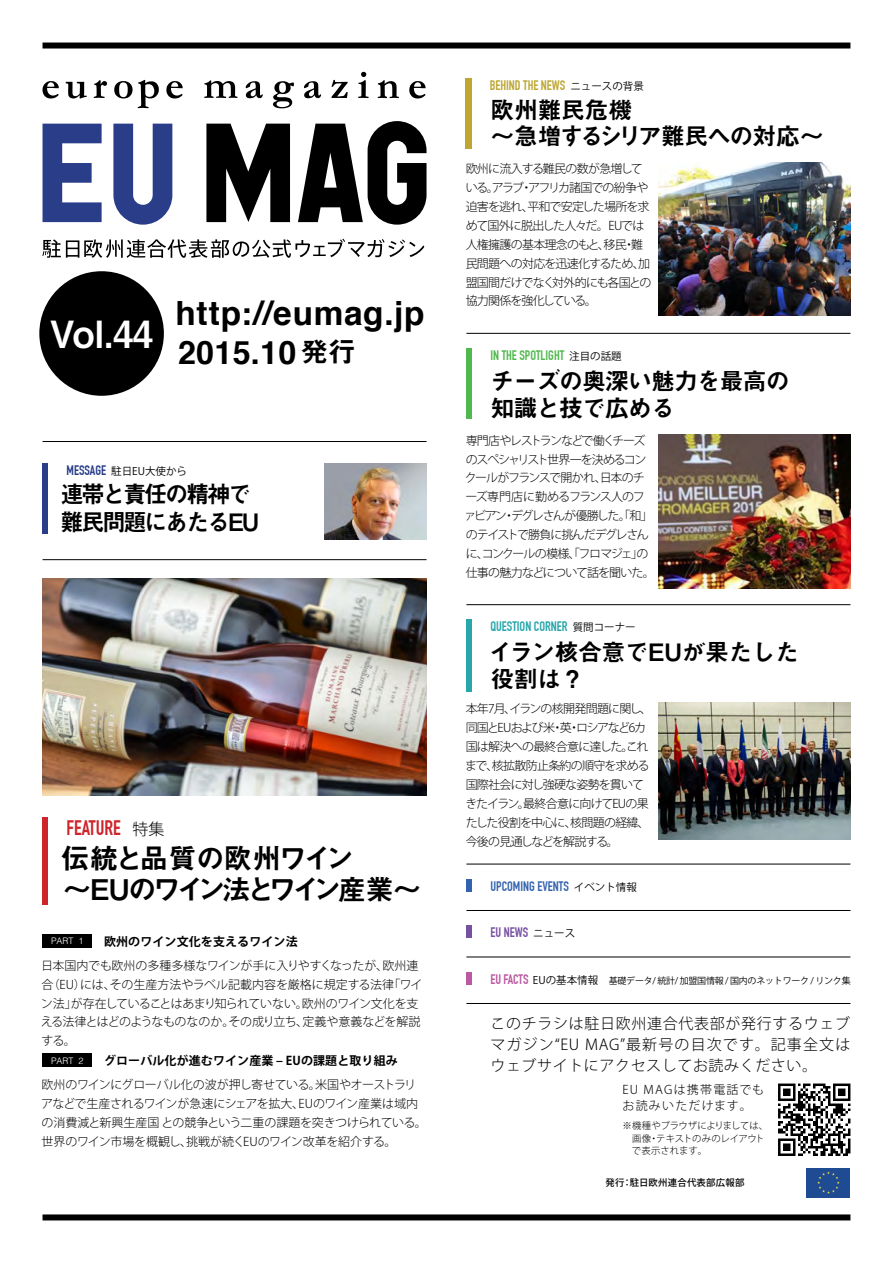
<style>
.page{position:relative;width:893px;height:1263px;background:#fff}
.page>*{position:absolute;margin:0;border:0;box-sizing:border-box;transform-origin:0 0}
.t1{font:700 33.3px "Helvetica";letter-spacing:.02em;color:#000}
.t2{font:700 32.25px "Helvetica";letter-spacing:.01em;color:#000}
.t3{font:28.5px/31.5px "Midashi Go Pro MB31";letter-spacing:-.125em;color:#000}
.t4{font:24px/27.3px "Midashi Go Pro MB31";letter-spacing:-.045em;color:#000}
.t5{font:24px/27.9px "Midashi Go Pro MB31";letter-spacing:-.1em;color:#000}
.t6{font:24px/27.3px "Midashi Go Pro MB31";letter-spacing:-.025em;color:#000}
.t7{font:20.55px "DIN Engschrift Std";color:#ce242b}
.t8{font:300 15px/21px "Koz Go Pro";letter-spacing:.04em;color:#000;text-align:justify}
.t9{font:13.5px "DIN Engschrift Std";color:#bda632}
.t10{font:13.5px "DIN Engschrift Std";color:#3363af}
.t11{font:13.5px "DIN Engschrift Std";color:#28a7ab}
.t12{font:13.5px "DIN Engschrift Std";color:#50b84d}
.t13{font:13.5px "DIN Engschrift Std";color:#7751a1}
.t14{font:300 12px/18.9px "Koz Go Pro";letter-spacing:-.02em;color:#000}
.t15{font:300 12px/18.9px "Koz Go Pro";letter-spacing:-.06em;color:#000}
.t16{font:300 12px/18.9px "Koz Go Pro";letter-spacing:-.09em;color:#000}
.t17{font:700 12px "Koz Go Pro";letter-spacing:.01em;color:#000}
.t18{font:300 12px/16.5px "Koz Go Pro";letter-spacing:.1em;color:#000}
.t19{font:10.5px "Koz Go Pro";color:#000}
.t20{font:300 9.3px "Koz Go Pro";letter-spacing:-.02em;color:#000}
.t21{font:500 9.3px "Koz Go Pro";letter-spacing:.03em;color:#000}
.t22{font:9px "Koz Go Pro";letter-spacing:-.025em;color:#000}
.t23{font:300 9px "Helvetica";color:#fff}
.s1{font-family:"Midashi Go Pro MB31";font-weight:400;font-size:27.75px}
.s2{font-family:"DIN Engschrift Std";font-size:13.5px;color:#293d89}
.s3{font-family:"Koz Go Pr 6 N";font-weight:300;font-size:16.05px;color:#000}
.s4{font-family:"Koz Go Pro";font-size:10.5px;color:#000}
.s5{font-family:"DIN Engschrift Std";font-size:13.5px;color:#bb5aa2}
.s6{font-size:10.5px}
</style>
<div class="page">
<div style="left:43px;top:43px;width:807px;height:6px;background:#000"></div>
<div style="left:43px;top:1214px;width:807px;height:6px;background:#000"></div>
<div style="left:39px;top:271px;width:125px;height:125px;background:#000;border-radius:50%"></div>
<svg style="left:43px;top:124px;width:59px;height:98px"></svg>
<svg style="left:113px;top:124px;width:59px;height:101px"></svg>
<svg style="left:206px;top:124px;width:84px;height:98px"></svg>
<svg style="left:298px;top:121px;width:128px;height:104px"></svg>
<svg style="left:43px;top:81px;width:16px;height:17px"></svg>
<svg style="left:66px;top:82px;width:21px;height:16px"></svg>
<svg style="left:94px;top:80px;width:13px;height:18px"></svg>
<svg style="left:114px;top:80px;width:45px;height:28px"></svg>
<svg style="left:166px;top:81px;width:17px;height:17px"></svg>
<svg style="left:204px;top:80px;width:33px;height:18px"></svg>
<svg style="left:246px;top:81px;width:17px;height:17px"></svg>
<svg style="left:273px;top:81px;width:21px;height:27px"></svg>
<svg style="left:304px;top:81px;width:17px;height:17px"></svg>
<svg style="left:331px;top:80px;width:17px;height:18px"></svg>
<svg style="left:358px;top:72px;width:11px;height:26px"></svg>
<svg style="left:378px;top:80px;width:21px;height:18px"></svg>
<svg style="left:409px;top:81px;width:17px;height:17px"></svg>
<svg style="left:42px;top:239px;width:382px;height:19px"></svg>
<svg style="left:778px;top:1083px;width:72px;height:73px"></svg>
<hr style="left:466px;top:333px;width:384px;height:1px;background:#000">
<div style="left:43px;top:464px;width:5px;height:70px;background:#293d89"></div>
<div style="left:466px;top:879px;width:6px;height:12px;background:#3363af"></div>
<div style="left:466px;top:926px;width:6px;height:12px;background:#7751a1"></div>
<div style="left:466px;top:972px;width:6px;height:12px;background:#bb5aa2"></div>
<hr style="left:43px;top:559px;width:384px;height:1px;background:#000">
<hr style="left:43px;top:441px;width:384px;height:1px;background:#000">
<div style="left:466px;top:349px;width:6px;height:70px;background:#50b84d"></div>
<hr style="left:466px;top:604px;width:384px;height:1px;background:#000">
<div style="left:466px;top:619px;width:6px;height:73px;background:#28a7ab"></div>
<hr style="left:466px;top:864px;width:384px;height:1px;background:#000">
<hr style="left:466px;top:910px;width:384px;height:1px;background:#000">
<hr style="left:466px;top:957px;width:384px;height:1px;background:#000">
<hr style="left:466px;top:1003px;width:384px;height:1px;background:#000">
<div style="left:806px;top:1168px;width:44px;height:29px;background:#1f4b93"></div>
<svg style="left:817px;top:1171px;width:23px;height:23px"></svg>
<div style="left:43px;top:934px;width:49px;height:13px;background:#000"></div>
<div style="left:43px;top:1053px;width:49px;height:14px;background:#000"></div>
<img style="left:325px;top:463px;width:102px;height:76px">
<div style="left:43px;top:818px;width:5px;height:87px;background:#ce242b"></div>
<div style="left:466px;top:78px;width:6px;height:71px;background:#bda632"></div>
<img style="left:43px;top:579px;width:384px;height:216px">
<img style="left:658px;top:162px;width:192px;height:153px">
<img style="left:658px;top:434px;width:192px;height:155px">
<img style="left:658px;top:703px;width:192px;height:137px">
<h1 class="t1" style="left:176px;top:287px;width:250px">http://eumag.jp</h1>
<h2 class="t2" style="left:50px;top:326px;width:307px"><sup>Vol.44</sup> 2015.10<span class="s1">発行</span></h2>
<p class="t19" style="left:67px;top:464px;width:122px"><span class="s2">MESSAGE</span> 駐日EU大使から</p>
<h3 class="t5" style="left:60px;top:477px;width:200px">連帯と責任の精神で難民問題にあたるEU</h3>
<h3 class="t7" style="left:67px;top:816px;width:99px">FEATURE <span class="s3">特集</span></h3>
<h3 class="t3" style="left:61px;top:839px;width:362px">伝統と品質の欧州ワイン～EUのワイン法とワイン産業～</h3>
<p class="t23" style="left:51px;top:933px;width:34px">PART 1</p>
<p class="t17" style="left:104px;top:934px;width:195px">欧州のワイン文化を支えるワイン法</p>
<p class="t14" style="left:41px;top:956px;width:383px">日本国内でも欧州の多種多様なワインが手に入りやすくなったが、欧州連合（EU）には、その生産方法やラベル記載内容を厳格に規定する法律「ワイン法」が存在していることはあまり知られていない。欧州のワイン文化を支える法律とはどのようなものなのか。その成り立ち、定義や意義などを解説する。</p>
<p class="t23" style="left:51px;top:1053px;width:34px">PART 2</p>
<p class="t17" style="left:104px;top:1053px;width:295px">グローバル化が進むワイン産業 ‒ EUの課題と取り組み</p>
<p class="t14" style="left:41px;top:1075px;width:387px">欧州のワインにグローバル化の波が押し寄せている。米国やオーストラリアなどで生産されるワインが急速にシェアを拡大、EUのワイン産業は域内の消費減と新興生産国 との競争という二重の課題を突きつけられている。世界のワイン市場を概観し、挑戦が続くEUのワイン改革を紹介する。</p>
<p class="t9" style="left:490px;top:77px;width:156px">BEHIND THE NEWS <span class="s4">ニュースの背景</span></p>
<h3 class="t4" style="left:490px;top:94px;width:335px;line-height:25.8px">欧州難民危機<br>～急増するシリア難民への対応～</h3>
<p class="t15" style="left:466px;top:159px;width:187px">欧州に流入する難民の数が急増している。アラブ・アフリカ諸国での紛争や迫害を逃れ、平和で安定した場所を求めて国外に脱出した人々だ。EUでは人権擁護の基本理念のもと、移民・難民問題への対応を迅速化するため、加盟国間だけでなく対外的にも各国との協力関係を強化している。</p>
<p class="t12" style="left:490px;top:347px;width:133px">IN THE SPOTLIGHT <span class="s4">注目の話題</span></p>
<h3 class="t4" style="left:490px;top:364px;width:301px">チーズの奥深い魅力を最高の知識と技で広める</h3>
<p class="t16" style="left:464px;top:431px;width:192px">専門店やレストランなどで働くチーズのスペシャリスト世界一を決めるコンクールがフランスで開かれ、日本のチーズ専門店に勤めるフランス人のファビアン・デグレさんが優勝した。「和」のテイストで勝負に挑んだデグレさんに、コンクールの模様、「フロマジェ」の仕事の魅力などについて話を聞いた。</p>
<p class="t11" style="left:490px;top:618px;width:147px">QUESTION CORNER <span class="s4">質問コーナー</span></p>
<h3 class="t6" style="left:488px;top:635px;width:312px">イラン核合意でEUが果たした役割は？</h3>
<p class="t15" style="left:465px;top:699px;width:188px">本年7月、イランの核開発問題に関し、同国とEUおよび米・英・ロシアなど6カ国は解決への最終合意に達した。これまで、核拡散防止条約の順守を求める国際社会に対し強硬な姿勢を貫いてきたイラン。最終合意に向けてEUの果たした役割を中心に、核問題の経緯、今後の見通しなどを解説する。</p>
<p class="t10" style="left:490px;top:878px;width:148px">UPCOMING EVENTS <span class="s4">イベント情報</span></p>
<p class="t13" style="left:490px;top:925px;width:86px">EU NEWS <span class="s4">ニュース</span></p>
<p class="t22" style="left:490px;top:975px;width:362px"><span class="s5">EU FACTS</span> <span class="s6">EUの基本情報</span> 基礎データ/ 統計/ 加盟国情報 / 国内のネットワーク / リンク集</p>
<p class="t8" style="left:490px;top:1013px;width:361px">このチラシは駐日欧州連合代表部が発行するウェブマガジン“EU MAG”最新号の目次です。記事全文はウェブサイトにアクセスしてお読みください。</p>
<p class="t18" style="left:622px;top:1081px;width:143px">EU MAGは携帯電話でもお読みいただけます。</p>
<p class="t20" style="left:622px;top:1119px;width:147px">※機種やブラウザによりましては、</p>
<p class="t20" style="left:622px;top:1132px;width:144px">　画像・テキストのみのレイアウト</p>
<p class="t20" style="left:632px;top:1145px;width:77px">で表示されます。</p>
<p class="t21" style="left:605px;top:1176px;width:141px">発行：駐日欧州連合代表部広報部</p>
</div>
